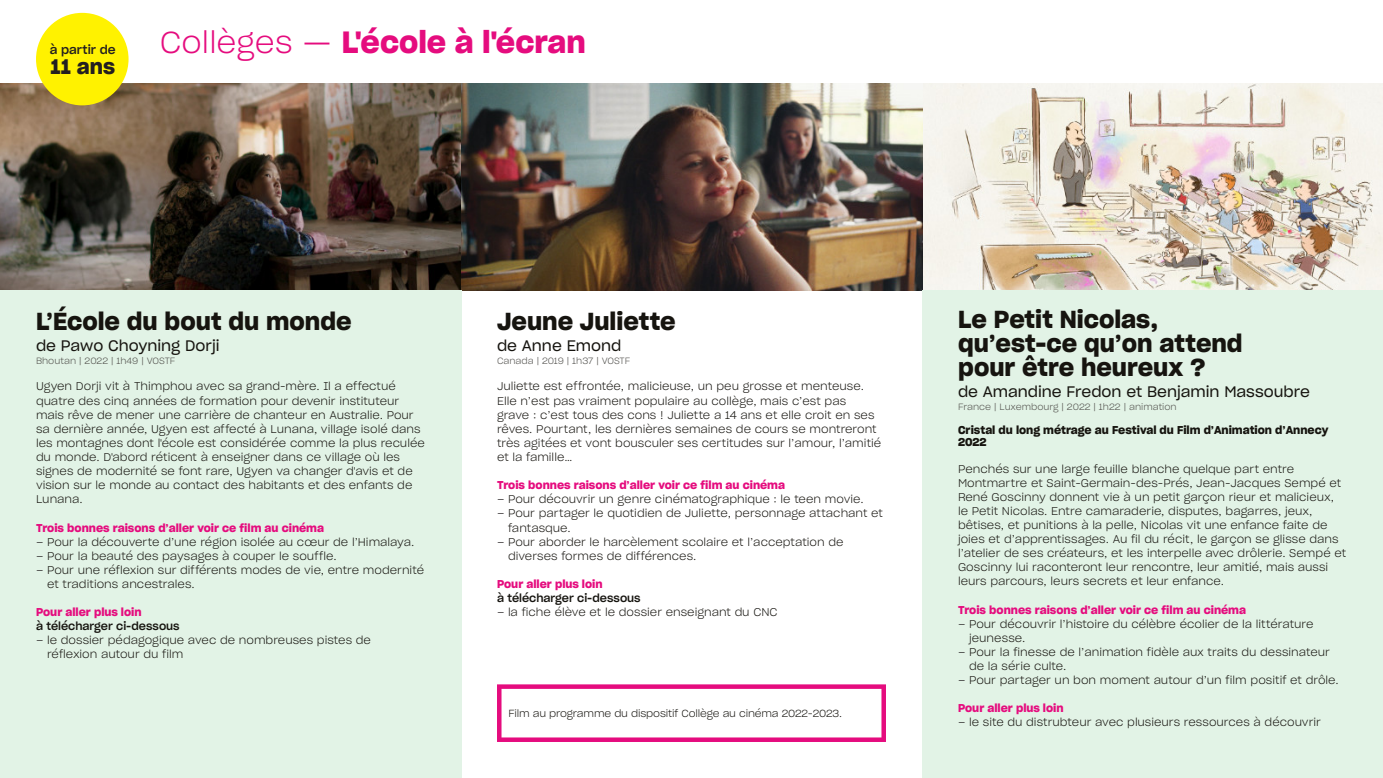
<style>
.page{position:relative;width:1383px;height:778px;background:#fff}
.page>*{position:absolute;margin:0;border:0;box-sizing:border-box;transform-origin:0 0}
.t1{font:30px "Sharp Grotesk Sm Bold 20";color:#e50c7e}
.t2{font:24px/24px "Sharp Grotesk Sm Bold 20";color:#16140f}
.t3{font:20.4px "Sharp Grotesk Sm Bold 20";color:#231f20}
.t4{font:15px "Sharp Grotesk Book 20";color:#16140f}
.t5{font:12px "Sharp Grotesk Medium 20";color:#231f20}
.t6{font:11.1px/14.1px "Sharp Grotesk Light 20";color:#16140f}
.t7{font:11.1px "Sharp Grotesk Sm Bold 20";color:#e50c7e}
.t8{font:11.1px/12px "Sharp Grotesk Sm Bold 20";color:#16140f}
.t9{font:11.1px "Sharp Grotesk Medium 20";color:#16140f}
.t10{font:10.2px "Sharp Grotesk Light 20";letter-spacing:-.015em;color:#16140f}
.t11{font:9px "Sharp Grotesk Light 20";color:#504f4b}
.s1{font-family:"Sharp Grotesk Light 20"}
.s2{color:#231f20}
</style>
<div class="page">
<img style="left:0;top:83px;width:1382px;height:207px">
<div style="left:0;top:290px;width:461px;height:488px;background:#e2f3e6"></div>
<div style="left:922px;top:290px;width:460px;height:488px;background:#e2f3e6"></div>
<div style="left:36px;top:13px;width:92px;height:92px;background:#fff200;border-radius:50%"></div>
<svg style="left:497px;top:684px;width:389px;height:58px"></svg>
<p class="t5" style="left:50px;top:44px;width:67px">à partir de</p>
<h3 class="t3" style="left:50px;top:58px;width:66px">11 ans</h3>
<h1 class="t1" style="left:160px;top:29px;width:427px"><span class="s1">Collèges —</span> L'école à l'écran</h1>
<h2 class="t2" style="left:36px;top:310px;width:317px">L’École du bout du monde</h2>
<h3 class="t4" style="left:36px;top:339px;width:185px">de Pawo Choyning Dorji</h3>
<p class="t11" style="left:36px;top:357px;width:141px">Bhoutan | 2022 | 1h49 | VOSTF</p>
<p class="t6" style="left:36px;top:380px;width:390px">Ugyen Dorji vit à Thimphou avec sa grand-mère. Il a effectué quatre des cinq années de formation pour devenir instituteur mais rêve de mener une carrière de chanteur en Australie. Pour sa dernière année, Ugyen est affecté à Lunana, village isolé dans les montagnes dont l'école est considérée comme la plus reculée du monde. D'abord réticent à enseigner dans ce village où les signes de modernité se font rare, Ugyen va changer d'avis et de vision sur le monde au contact des habitants et des enfants de Lunana.</p>
<p class="t7" style="left:36px;top:522px;width:289px">Trois bonnes raisons d’aller voir ce film au cinéma</p>
<p class="t6" style="left:36px;top:535px;width:380px"><span class="s2">–</span> Pour la découverte d’une région isolée au cœur de l’Himalaya.</p>
<p class="t6" style="left:36px;top:549px;width:302px"><span class="s2">–</span> Pour la beauté des paysages à couper le souffle.</p>
<p class="t6" style="left:47px;top:563px;width:378px;text-indent:-11px"><span class="s2">–</span> Pour une réflexion sur différents modes de vie, entre modernité et traditions ancestrales.</p>
<p class="t7" style="left:36px;top:607px;width:107px">Pour aller plus loin</p>
<p class="t9" style="left:36px;top:621px;width:145px">à télécharger ci-dessous</p>
<p class="t6" style="left:47px;top:634px;width:325px;text-indent:-11px"><span class="s2">–</span> le dossier pédagogique avec de nombreuses pistes de réflexion autour du film</p>
<h2 class="t2" style="left:497px;top:310px;width:180px">Jeune Juliette</h2>
<h3 class="t4" style="left:497px;top:339px;width:126px">de Anne Emond</h3>
<p class="t11" style="left:497px;top:357px;width:135px">Canada | 2019 | 1h37 | VOSTF</p>
<p class="t6" style="left:497px;top:380px;width:386px">Juliette est effrontée, malicieuse, un peu grosse et menteuse.<br>Elle n’est pas vraiment populaire au collège, mais c’est pas grave : c’est tous des cons ! Juliette a 14 ans et elle croit en ses rêves. Pourtant, les dernières semaines de cours se montreront très agitées et vont bousculer ses certitudes sur l’amour, l’amitié et la famille…</p>
<p class="t7" style="left:497px;top:480px;width:289px">Trois bonnes raisons d’aller voir ce film au cinéma</p>
<p class="t6" style="left:497px;top:493px;width:368px"><span class="s2">–</span> Pour découvrir un genre cinématographique : le teen movie.</p>
<p class="t6" style="left:508px;top:507px;width:376px;text-indent:-11px"><span class="s2">–</span> Pour partager le quotidien de Juliette, personnage attachant et fantasque.</p>
<p class="t6" style="left:508px;top:535px;width:337px;text-indent:-11px"><span class="s2">–</span> Pour aborder le harcèlement scolaire et l’acceptation de diverses formes de différences.</p>
<p class="t7" style="left:497px;top:579px;width:107px">Pour aller plus loin</p>
<p class="t9" style="left:497px;top:593px;width:145px">à télécharger ci-dessous</p>
<p class="t6" style="left:497px;top:605px;width:282px"><span class="s2">–</span> la fiche élève et le dossier enseignant du CNC</p>
<p class="t10" style="left:508px;top:709px;width:335px">Film au programme du dispositif Collège au cinéma 2022-2023.</p>
<h2 class="t2" style="left:958px;top:309px;width:286px">Le Petit Nicolas, qu’est-ce qu’on attend pour être heureux ?</h2>
<h3 class="t4" style="left:958px;top:385px;width:353px">de Amandine Fredon et Benjamin Massoubre</h3>
<p class="t11" style="left:958px;top:403px;width:220px">France | Luxembourg | 2022 | 1h22 | animation</p>
<p class="t8" style="left:958px;top:425px;width:372px">Cristal du long métrage au Festival du Film d’Animation d’Annecy<br>2022</p>
<p class="t6" style="left:958px;top:462px;width:390px">Penchés sur une large feuille blanche quelque part entre Montmartre et Saint-Germain-des-Prés, Jean-Jacques Sempé et René Goscinny donnent vie à un petit garçon rieur et malicieux, le Petit Nicolas. Entre camaraderie, disputes, bagarres, jeux, bêtises, et punitions à la pelle, Nicolas vit une enfance faite de joies et d’apprentissages. Au fil du récit, le garçon se glisse dans l’atelier de ses créateurs, et les interpelle avec drôlerie. Sempé et Goscinny lui raconteront leur rencontre, leur amitié, mais aussi leurs parcours, leurs secrets et leur enfance.</p>
<p class="t7" style="left:958px;top:604px;width:289px">Trois bonnes raisons d’aller voir ce film au cinéma</p>
<p class="t6" style="left:969px;top:617px;width:346px;text-indent:-11px"><span class="s2">–</span> Pour découvrir l’histoire du célèbre écolier de la littérature jeunesse.</p>
<p class="t6" style="left:969px;top:645px;width:362px;text-indent:-11px"><span class="s2">–</span> Pour la finesse de l’animation fidèle aux traits du dessinateur de la série culte.</p>
<p class="t6" style="left:958px;top:673px;width:382px"><span class="s2">–</span> Pour partager un bon moment autour d’un film positif et drôle.</p>
<p class="t7" style="left:958px;top:703px;width:107px">Pour aller plus loin</p>
<p class="t6" style="left:958px;top:716px;width:364px"><span class="s2">–</span> le site du distrubteur avec plusieurs ressources à découvrir</p>
</div>
